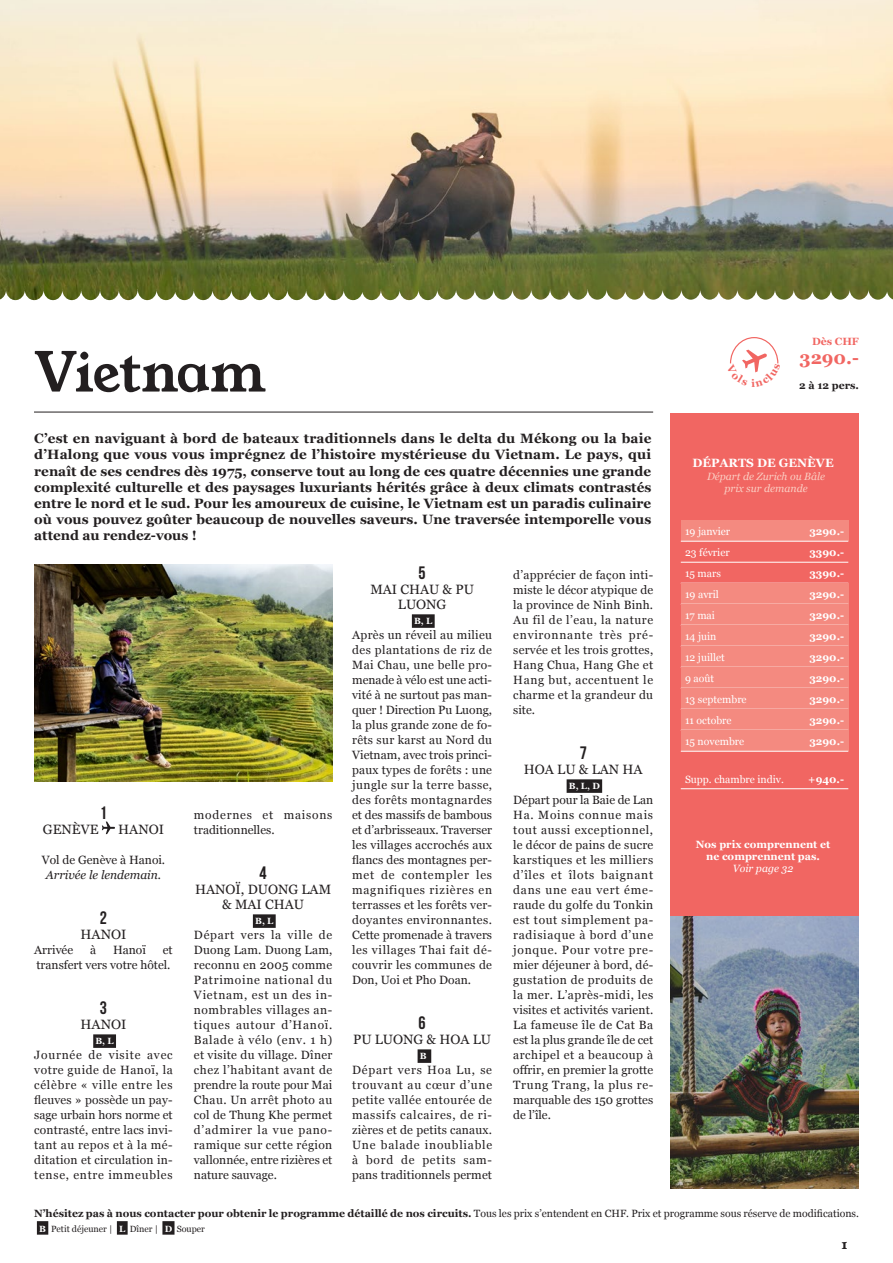
<style>
.page{position:relative;width:893px;height:1263px;background:#fff}
.page>*{position:absolute;margin:0;border:0;box-sizing:border-box;transform-origin:0 0}
.t1{font:54px "Young Serif";letter-spacing:-.025em;color:#231f20}
.t2{font:18px "Bebas Neue";color:#231f20}
.t3{font:700 18px "Georgia";color:#f16662}
.t4{font:700 13.5px/16.2px "Georgia";color:#231f20;text-align:justify}
.t5{font:13.5px/15px "Georgia";color:#231f20;text-align:center}
.t6{font:13.05px "Young Serif";color:#231f20}
.t7{font:12px/15px "Georgia";letter-spacing:.02em;color:#231f20;text-align:justify}
.t8{font:12px/15px "Georgia";color:#231f20;text-align:right}
.t9{font:italic 12px "Georgia";color:#231f20}
.t10{font:700 12px "Georgia";color:#fff}
.t11{font:700 10.5px "Georgia";color:#231f20}
.t12{font:700 10.5px/11.7px "Georgia";color:#fff;text-align:center}
.t13{font:10.5px "Georgia";color:#fff}
.t14{font:italic 10.5px/12.9px "Georgia";color:#fbcec3;text-align:center}
.t15{font:italic 10.5px "Georgia";color:#fff}
.t16{font:700 10.5px "Georgia";color:#f16662}
.t17{font:9px "Georgia";color:#231f20}
.t18{font:700 9px "Georgia";color:#fff}
.s1{font-weight:400}
.s2{font-weight:700;color:#fff}
</style>
<div class="page">
<hr style="left:34px;top:412px;width:619px;height:1px;background:#231f20">
<div style="left:37px;top:1221px;width:11px;height:14px;background:#231f20"></div>
<div style="left:117px;top:1221px;width:11px;height:14px;background:#231f20"></div>
<div style="left:162px;top:1221px;width:13px;height:14px;background:#231f20"></div>
<svg style="left:465px;top:0;width:428px;height:300px;background:#cbbe9e"></svg>
<img style="left:0;top:0;width:465px;height:300px">
<div style="left:253px;top:914px;width:23px;height:14px;background:#231f20"></div>
<div style="left:412px;top:614px;width:23px;height:14px;background:#231f20"></div>
<div style="left:418px;top:1049px;width:13px;height:14px;background:#231f20"></div>
<div style="left:93px;top:1034px;width:23px;height:14px;background:#231f20"></div>
<svg style="left:102px;top:821px;width:13px;height:13px"></svg>
<div style="left:567px;top:779px;width:35px;height:14px;background:#231f20"></div>
<img style="left:34px;top:564px;width:299px;height:218px">
<div style="left:670px;top:413px;width:189px;height:504px;background:#f16662"></div>
<div style="left:681px;top:521px;width:167px;height:20px;background:#f48a80"></div>
<hr style="left:681px;top:541px;width:167px;height:1px;background:#fff">
<hr style="left:681px;top:562px;width:167px;height:1px;background:#fff">
<hr style="left:681px;top:583px;width:167px;height:1px;background:#fff">
<div style="left:681px;top:584px;width:167px;height:20px;background:#f48a80"></div>
<hr style="left:681px;top:604px;width:167px;height:1px;background:#fff">
<div style="left:681px;top:605px;width:167px;height:20px;background:#f48a80"></div>
<hr style="left:681px;top:625px;width:167px;height:1px;background:#fff">
<div style="left:681px;top:626px;width:167px;height:20px;background:#f48a80"></div>
<hr style="left:681px;top:646px;width:167px;height:1px;background:#fff">
<div style="left:681px;top:647px;width:167px;height:20px;background:#f48a80"></div>
<hr style="left:681px;top:667px;width:167px;height:1px;background:#fff">
<div style="left:681px;top:668px;width:167px;height:20px;background:#f48a80"></div>
<hr style="left:681px;top:688px;width:167px;height:1px;background:#fff">
<div style="left:681px;top:689px;width:167px;height:20px;background:#f48a80"></div>
<hr style="left:681px;top:709px;width:167px;height:1px;background:#fff">
<div style="left:681px;top:710px;width:167px;height:20px;background:#f48a80"></div>
<hr style="left:681px;top:730px;width:167px;height:1px;background:#fff">
<div style="left:681px;top:731px;width:167px;height:20px;background:#f48a80"></div>
<hr style="left:681px;top:751px;width:167px;height:1px;background:#fff">
<hr style="left:681px;top:788px;width:167px;height:1px;background:#fff">
<img style="left:670px;top:917px;width:189px;height:271px">
<svg style="left:730px;top:337px;width:49px;height:36px"></svg>
<h1 class="t1" style="left:35px;top:335px;width:233px">Vietnam</h1>
<p class="t4" style="left:34px;top:430px;width:619px">C’est en naviguant à bord de bateaux traditionnels dans le delta du Mékong ou la baie d’Halong que vous vous imprégnez de l’histoire mystérieuse du Vietnam. Le pays, qui renaît de ses cendres dès 1975, conserve tout au long de ces quatre décennies une grande complexité culturelle et des paysages luxuriants hérités grâce à deux climats contrastés entre le nord et le sud. Pour les amoureux de cuisine, le Vietnam est un paradis culinaire où vous pouvez goûter beaucoup de nouvelles saveurs. Une traversée intemporelle vous attend au rendez-vous !</p>
<h2 class="t2" style="left:100px;top:803px;width:9px">1</h2>
<p class="t5" style="left:43px;top:821px;width:57px">GENÈVE</p>
<p class="t5" style="left:118px;top:821px;width:47px">HANOI</p>
<p class="t8" style="left:42px;top:852px;width:125px">Vol de Genève à Hanoi.</p>
<p class="t9" style="left:46px;top:866px;width:117px">Arrivée le lendemain.</p>
<h2 class="t2" style="left:100px;top:908px;width:9px">2</h2>
<p class="t5" style="left:81px;top:926px;width:47px">HANOI</p>
<p class="t8" style="left:34px;top:942px;width:40px">Arrivée</p>
<p class="t7" style="left:90px;top:942px;width:8px">à</p>
<p class="t7" style="left:113px;top:942px;width:34px">Hanoï</p>
<p class="t8" style="left:36px;top:942px;width:138px">et<br>transfert vers votre hôtel.</p>
<h2 class="t2" style="left:100px;top:998px;width:9px">3</h2>
<p class="t5" style="left:81px;top:1016px;width:47px">HANOI</p>
<p class="t18" style="left:96px;top:1034px;width:20px">B, L</p>
<p class="t7" style="left:34px;top:1047px;width:140px">Journée de visite avec votre guide de Hanoï, la célèbre « ville entre les fleuves » possède un pay&shy;sage urbain hors norme et contrasté, entre lacs invi&shy;tant au repos et à la mé&shy;ditation et circulation in&shy;tense, entre immeubles</p>
<p class="t7" style="left:194px;top:807px;width:140px">modernes et maisons traditionnelles.</p>
<h2 class="t2" style="left:260px;top:863px;width:9px">4</h2>
<p class="t5" style="left:195px;top:881px;width:138px">HANOÏ, DUONG LAM &amp; MAI CHAU</p>
<p class="t18" style="left:255px;top:914px;width:20px">B, L</p>
<p class="t7" style="left:194px;top:927px;width:140px">Départ vers la ville de Duong Lam. Duong Lam, reconnu en 2005 comme Patrimoine national du Vietnam, est un des in&shy;nombrables villages an&shy;tiques autour d’Hanoï.<br>Balade à vélo (env. 1 h) et visite du village. Dîner chez l’habitant avant de prendre la route pour Mai Chau. Un arrêt photo au col de Thung Khe permet d’admirer la vue pano&shy;ramique sur cette région vallonnée, entre rizières et nature sauvage.</p>
<h2 class="t2" style="left:419px;top:563px;width:9px">5</h2>
<p class="t5" style="left:370px;top:581px;width:105px">MAI CHAU &amp; PU<br>LUONG</p>
<p class="t18" style="left:414px;top:614px;width:20px">B, L</p>
<p class="t7" style="left:352px;top:627px;width:141px">Après un réveil au milieu des plantations de riz de Mai Chau, une belle pro&shy;menade à vélo est une acti&shy;vité à ne surtout pas man&shy;quer ! Direction Pu Luong, la plus grande zone de fo&shy;rêts sur karst au Nord du Vietnam, avec trois princi&shy;paux types de forêts : une jungle sur la terre basse, des forêts montagnardes et des massifs de bambous et d’arbrisseaux. Traverser les villages accrochés aux flancs des montagnes per&shy;met de contempler les magnifiques rizières en terrasses et les forêts ver&shy;doyantes environnantes.<br>Cette promenade à travers les villages Thai fait dé&shy;couvrir les communes de Don, Uoi et Pho Doan.</p>
<h2 class="t2" style="left:419px;top:1013px;width:9px">6</h2>
<p class="t5" style="left:353px;top:1031px;width:140px">PU LUONG &amp; HOA LU</p>
<p class="t18" style="left:420px;top:1049px;width:8px">B</p>
<p class="t7" style="left:352px;top:1062px;width:141px">Départ vers Hoa Lu, se trouvant au cœur d’une petite vallée entourée de massifs calcaires, de ri&shy;zières et de petits canaux.<br>Une balade inoubliable à bord de petits sam&shy;pans traditionnels permet</p>
<p class="t7" style="left:513px;top:567px;width:142px">d’apprécier de façon inti&shy;miste le décor atypique de la province de Ninh Binh.<br>Au fil de l’eau, la nature environnante très pré&shy;servée et les trois grottes, Hang Chua, Hang Ghe et Hang but, accentuent le charme et la grandeur du site.</p>
<h2 class="t2" style="left:580px;top:743px;width:9px">7</h2>
<p class="t5" style="left:524px;top:761px;width:120px">HOA LU &amp; LAN HA</p>
<p class="t18" style="left:569px;top:779px;width:32px">B, L, D</p>
<p class="t7" style="left:513px;top:792px;width:141px">Départ pour la Baie de Lan Ha. Moins connue mais tout aussi exceptionnel, le décor de pains de sucre karstiques et les milliers d’îles et îlots baignant dans une eau vert éme&shy;raude du golfe du Tonkin est tout simplement pa&shy;radisiaque à bord d’une jonque. Pour votre pre&shy;mier déjeuner à bord, dé&shy;gustation de produits de la mer. L’après-midi, les visites et activités varient.<br>La fameuse île de Cat Ba est la plus grande île de cet archipel et a beaucoup à offrir, en premier la grotte Trung Trang, la plus re&shy;marquable des 150 grottes de l’île.</p>
<p class="t16" style="left:812px;top:333px;width:48px">Dès CHF</p>
<h2 class="t3" style="left:799px;top:344px;width:61px">3290.-</h2>
<p class="t11" style="left:799px;top:378px;width:61px">2 à 12 pers.</p>
<p class="t10" style="left:692px;top:454px;width:143px">DÉPARTS DE GENÈVE</p>
<p class="t14" style="left:707px;top:469px;width:120px">Départ de Zurich ou Bâle prix sur demande</p>
<p class="t13" style="left:685px;top:524px;width:47px">19 janvier</p>
<p class="t12" style="left:809px;top:525px;width:36px">3290.-</p>
<p class="t13" style="left:685px;top:545px;width:46px">23 février</p>
<p class="t12" style="left:809px;top:546px;width:36px">3390.-</p>
<p class="t13" style="left:685px;top:566px;width:37px">15 mars</p>
<p class="t12" style="left:809px;top:567px;width:36px">3390.-</p>
<p class="t13" style="left:685px;top:587px;width:35px">19 avril</p>
<p class="t12" style="left:809px;top:588px;width:36px">3290.-</p>
<p class="t13" style="left:685px;top:608px;width:31px">17 mai</p>
<p class="t12" style="left:809px;top:609px;width:36px">3290.-</p>
<p class="t13" style="left:685px;top:629px;width:33px">14 juin</p>
<p class="t12" style="left:809px;top:630px;width:36px">3290.-</p>
<p class="t13" style="left:685px;top:650px;width:41px">12 juillet</p>
<p class="t12" style="left:809px;top:651px;width:36px">3290.-</p>
<p class="t13" style="left:685px;top:671px;width:31px">9 août</p>
<p class="t12" style="left:809px;top:672px;width:36px">3290.-</p>
<p class="t13" style="left:685px;top:692px;width:63px">13 septembre</p>
<p class="t12" style="left:809px;top:693px;width:36px">3290.-</p>
<p class="t13" style="left:685px;top:713px;width:48px">11 octobre</p>
<p class="t12" style="left:809px;top:714px;width:36px">3290.-</p>
<p class="t13" style="left:685px;top:734px;width:61px">15 novembre</p>
<p class="t12" style="left:809px;top:735px;width:36px">3290.-</p>
<p class="t13" style="left:685px;top:771px;width:100px">Supp. chambre indiv.</p>
<p class="t12" style="left:808px;top:772px;width:37px">+940.-</p>
<p class="t12" style="left:696px;top:838px;width:136px">Nos prix comprennent et ne comprennent pas.</p>
<p class="t15" style="left:733px;top:860px;width:62px">Voir page 32</p>
<p class="t11" style="left:34px;top:1205px;width:826px">N’hésitez pas à nous contacter pour obtenir le programme détaillé de nos circuits. <span class="s1">Tous les prix s’entendent en CHF. Prix et programme sous réserve de modifications.</span></p>
<p class="t17" style="left:39px;top:1222px;width:167px"><span class="s2">B</span> Petit déjeuner | <span class="s2">L</span> Dîner | <span class="s2">D</span> Souper</p>
<p class="t6" style="left:842px;top:1235px;width:7px">1</p>
</div>
